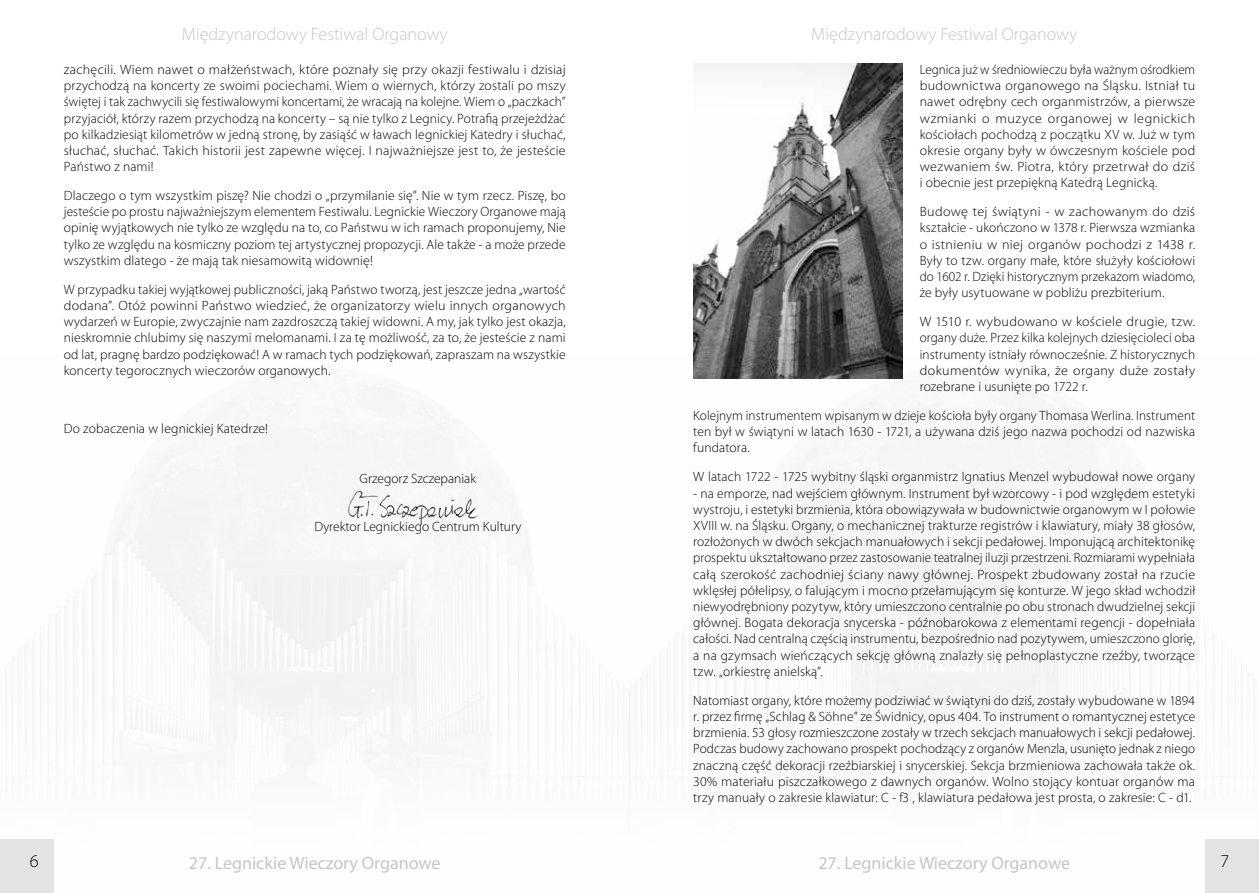
<style>
.page{position:relative;width:1259px;height:893px;background:#fff}
.page>*{position:absolute;margin:0;border:0;box-sizing:border-box;transform-origin:0 0}
.t1{font:300 18px "Myriad Pro";color:#c6c6c6}
.t2{font:18px "Myriad Pro";color:#c6c6c6}
.t3{font:300 18px "Myriad Pro";color:#000}
.t4{font:300 13.5px/16.2px "Myriad Pro";letter-spacing:.01em;color:#000;text-align:justify}
.t5{font:300 13.5px/16.2px "Myriad Pro";letter-spacing:.01em;color:#000;text-align:justify;scale:1.04 1}
.t6{font:300 13.5px/16.2px "Myriad Pro";letter-spacing:.01em;color:#000;text-align:justify;scale:.96 1}
</style>
<div class="page">
<img style="left:5px;top:356px;width:1209px;height:431px">
<img style="left:345px;top:488px;width:134px;height:39px">
<img style="left:693px;top:64px;width:209px;height:314px">
<div style="left:1205px;top:839px;width:54px;height:54px;background:#e3e3e3"></div>
<div style="left:0;top:839px;width:54px;height:54px;background:#e3e3e3"></div>
<h1 class="t1" style="left:182px;top:23px;width:267px">Międzynarodowy Festiwal Organowy</h1>
<p class="t4" style="left:64px;top:61px;width:503px">zachęcili. Wiem nawet o małżeństwach, które poznały się przy okazji festiwalu i dzisiaj przychodzą na koncerty ze swoimi pociechami. Wiem o wiernych, którzy zostali po mszy świętej i tak zachwycili się festiwalowymi koncertami, że wracają na kolejne. Wiem o „paczkach” przyjaciół, którzy razem przychodzą na koncerty – są nie tylko z Legnicy. Potrafią przejeżdżać po kilkadziesiąt kilometrów w jedną stronę, by zasiąść w ławach legnickiej Katedry i słuchać, słuchać, słuchać. Takich historii jest zapewne więcej. I najważniejsze jest to, że jesteście Państwo z nami!</p>
<p class="t4" style="left:64px;top:187px;width:503px">Dlaczego o tym wszystkim piszę? Nie chodzi o „przymilanie się”. Nie w tym rzecz. Piszę, bo jesteście po prostu najważniejszym elementem Festiwalu. Legnickie Wieczory Organowe mają opinię wyjątkowych nie tylko ze względu na to, co Państwu w ich ramach proponujemy, Nie tylko ze względu na kosmiczny poziom tej artystycznej propozycji. Ale także - a może przede wszystkim dlatego - że mają tak niesamowitą widownię!</p>
<p class="t4" style="left:64px;top:281px;width:503px">W przypadku takiej wyjątkowej publiczności, jaką Państwo tworzą, jest jeszcze jedna „wartość dodana”. Otóż powinni Państwo wiedzieć, że organizatorzy wielu innych organowych wydarzeń w Europie, zwyczajnie nam zazdroszczą takiej widowni. A my, jak tylko jest okazja, nieskromnie chlubimy się naszymi melomanami. I za tę możliwość, za to, że jesteście z nami od lat, pragnę bardzo podziękować! A w ramach tych podziękowań, zapraszam na wszystkie koncerty tegorocznych wieczorów organowych.</p>
<p class="t4" style="left:64px;top:420px;width:206px">Do zobaczenia w legnickiej Katedrze!</p>
<p class="t4" style="left:360px;top:470px;width:118px">Grzegorz Szczepaniak</p>
<p class="t4" style="left:314px;top:518px;width:208px">Dyrektor Legnickiego Centrum Kultury</p>
<h1 class="t1" style="left:811px;top:23px;width:267px">Międzynarodowy Festiwal Organowy</h1>
<p class="t6" style="left:919px;top:61px;width:288px">Legnica już w średniowieczu była ważnym ośrodkiem budownictwa organowego na Śląsku. Istniał tu nawet odrębny cech organmistrzów, a pierwsze wzmianki o muzyce organowej w legnickich kościołach pochodzą z początku XV w. Już w tym okresie organy były w ówczesnym kościele pod wezwaniem św. Piotra, który przetrwał do dziś i obecnie jest przepiękną Katedrą Legnicką.</p>
<p class="t5" style="left:919px;top:204px;width:266px">Budowę tej świątyni - w zachowanym do dziś kształcie - ukończono w 1378 r. Pierwsza wzmianka o istnieniu w niej organów pochodzi z 1438 r.<br>Były to tzw. organy małe, które służyły kościołowi do 1602 r. Dzięki historycznym przekazom wiadomo, że były usytuowane w pobliżu prezbiterium.</p>
<p class="t5" style="left:919px;top:313px;width:266px">W 1510 r. wybudowano w kościele drugie, tzw. organy duże. Przez kilka kolejnych dziesięcioleci oba instrumenty istniały równocześnie. Z historycznych dokumentów wynika, że organy duże zostały rozebrane i usunięte po 1722 r.</p>
<p class="t4" style="left:693px;top:407px;width:503px">Kolejnym instrumentem wpisanym w dzieje kościoła były organy Thomasa Werlina. Instrument ten był w świątyni w latach 1630 - 1721, a używana dziś jego nazwa pochodzi od nazwiska fundatora.</p>
<p class="t4" style="left:693px;top:469px;width:503px">W latach 1722 - 1725 wybitny śląski organmistrz Ignatius Menzel wybudował nowe organy</p>
<p class="t4" style="left:693px;top:485px;width:503px">- na emporze, nad wejściem głównym. Instrument był wzorcowy - i pod względem estetyki wystroju, i estetyki brzmienia, która obowiązywała w budownictwie organowym w I połowie XVIII w. na Śląsku. Organy, o mechanicznej trakturze registrów i klawiatury, miały 38 głosów, rozłożonych w dwóch sekcjach manuałowych i sekcji pedałowej. Imponującą architektonikę prospektu ukształtowano przez zastosowanie teatralnej iluzji przestrzeni. Rozmiarami wypełniała całą szerokość zachodniej ściany nawy głównej. Prospekt zbudowany został na rzucie wklęsłej półelipsy, o falującym i mocno przełamującym się konturze. W jego skład wchodził niewyodrębniony pozytyw, który umieszczono centralnie po obu stronach dwudzielnej sekcji głównej. Bogata dekoracja snycerska - późnobarokowa z elementami regencji - dopełniała całości. Nad centralną częścią instrumentu, bezpośrednio nad pozytywem, umieszczono glorię, a na gzymsach wieńczących sekcję główną znalazły się pełnoplastyczne rzeźby, tworzące tzw. „orkiestrę anielską”.</p>
<p class="t4" style="left:693px;top:692px;width:503px">Natomiast organy, które możemy podziwiać w świątyni do dziś, zostały wybudowane w 1894 r. przez firmę „Schlag &amp; Söhne” ze Świdnicy, opus 404. To instrument o romantycznej estetyce brzmienia. 53 głosy rozmieszczone zostały w trzech sekcjach manuałowych i sekcji pedałowej.<br>Podczas budowy zachowano prospekt pochodzący z organów Menzla, usunięto jednak z niego znaczną część dekoracji rzeźbiarskiej i snycerskiej. Sekcja brzmieniowa zachowała także ok.<br>30% materiału piszczałkowego z dawnych organów. Wolno stojący kontuar organów ma trzy manuały o zakresie klawiatur: C - f3 , klawiatura pedałowa jest prosta, o zakresie: C - d1.</p>
<h1 class="t3" style="left:30px;top:850px;width:10px">6</h1>
<h1 class="t3" style="left:1220px;top:850px;width:10px">7</h1>
<h1 class="t2" style="left:189px;top:851px;width:253px">27. Legnickie Wieczory Organowe</h1>
<h1 class="t2" style="left:818px;top:851px;width:253px">27. Legnickie Wieczory Organowe</h1>
</div>
